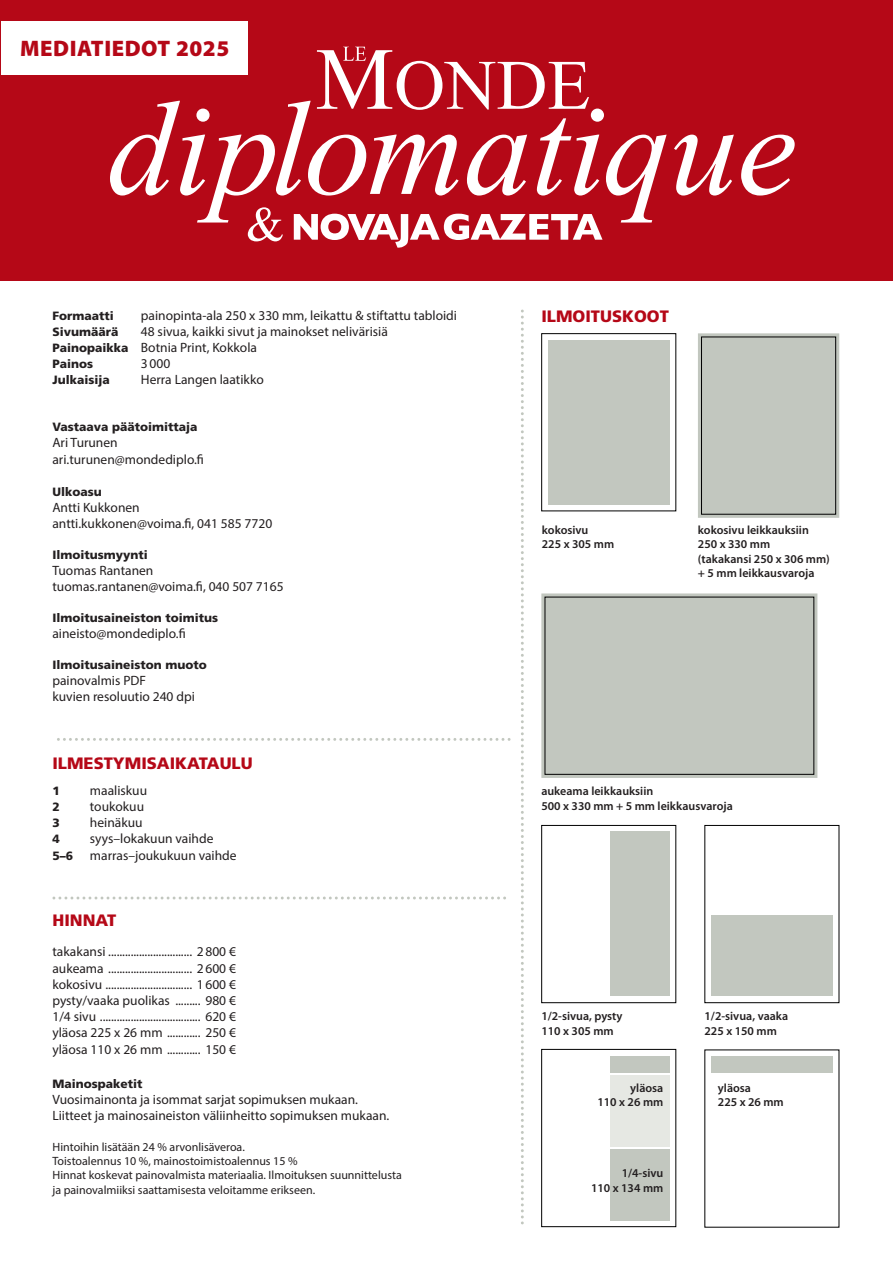
<style>
.page{position:relative;width:893px;height:1263px;background:#fff}
.page>*{position:absolute;margin:0;border:0;box-sizing:border-box;transform-origin:0 0}
.t1{font:900 22.5px "Myriad Pro";letter-spacing:.025em;color:#b50817}
.t2{font:900 16.5px "Frutiger";color:#b50817}
.t3{font:13.5px/16.2px "Myriad Pro";color:#231f20}
.t4{font:600 12px/14.4px "Myriad Pro";color:#231f20}
.t5{font:12px/14.4px "Myriad Pro";color:#231f20}
.t6{font:900 12px "Frutiger";color:#231f20}
.s1{font-family:"Frutiger";font-weight:900;font-size:12px}
</style>
<div class="page">
<svg style="left:521px;top:311px;width:3px;height:913px"></svg>
<svg style="left:698px;top:333px;width:142px;height:185px;background:#b6bab3"></svg>
<svg style="left:541px;top:593px;width:277px;height:185px;background:#c4c8c1"></svg>
<div style="left:548px;top:340px;width:121px;height:164px;background:#c2c7bf"></div>
<div style="left:541px;top:333px;width:135px;height:178px;border:1px solid #000"></div>
<svg style="left:541px;top:825px;width:298px;height:178px"></svg>
<div style="left:711px;top:915px;width:121px;height:81px;background:#c2c7bf"></div>
<div style="left:541px;top:1049px;width:135px;height:178px;border:1px solid #000"></div>
<div style="left:610px;top:1056px;width:59px;height:16px;background:#c2c7bf"></div>
<div style="left:610px;top:1149px;width:59px;height:71px;background:#c2c7bf"></div>
<div style="left:610px;top:1075px;width:59px;height:71px;background:#e6e8e3"></div>
<div style="left:711px;top:1056px;width:121px;height:16px;background:#c2c7bf"></div>
<div style="left:701px;top:337px;width:135px;height:177px;background:#c2c7bf"></div>
<div style="left:701px;top:337px;width:135px;height:177px;border:1px solid #000"></div>
<div style="left:544px;top:596px;width:270px;height:179px;background:#c2c7bf"></div>
<svg style="left:57px;top:738px;width:454px;height:3px"></svg>
<svg style="left:54px;top:896px;width:452px;height:3px"></svg>
<div style="left:1px;top:0;width:892px;height:281px;background:#b50817"></div>
<div style="left:1px;top:21px;width:246px;height:53px;background:#fff"></div>
<svg style="left:674px;top:135px;width:60px;height:61px"></svg>
<svg style="left:741px;top:135px;width:54px;height:61px"></svg>
<svg style="left:110px;top:47px;width:557px;height:201px"></svg>
<h1 class="t1" style="left:20px;top:34px;width:211px">MEDIATIEDOT 2025</h1>
<p class="t6" style="left:52px;top:308px;width:63px">Formaatti</p>
<p class="t3" style="left:141px;top:307px;width:318px">painopinta-ala 250 x 330 mm, leikattu &amp; stiftattu tabloidi</p>
<p class="t6" style="left:52px;top:324px;width:67px">Sivumäärä</p>
<p class="t3" style="left:52px;top:323px;width:337px;text-indent:89px">48 sivua, kaikki sivut ja mainokset nelivärisiä<br><span class="s1">Painopaikka</span> Botnia Print, Kokkola</p>
<p class="t6" style="left:52px;top:357px;width:42px">Painos</p>
<p class="t3" style="left:141px;top:355px;width:31px">3000</p>
<p class="t6" style="left:52px;top:373px;width:59px">Julkaisija</p>
<p class="t3" style="left:141px;top:372px;width:124px">Herra Langen laatikko</p>
<p class="t6" style="left:52px;top:420px;width:147px">Vastaava päätoimittaja</p>
<p class="t3" style="left:52px;top:435px;width:153px">Ari Turunen ari.turunen@mondediplo.fi</p>
<p class="t6" style="left:52px;top:485px;width:51px">Ulkoasu</p>
<p class="t3" style="left:52px;top:499px;width:221px">Antti Kukkonen antti.kukkonen@voima.fi, 041 585 7720</p>
<p class="t6" style="left:52px;top:548px;width:97px">Ilmoitusmyynti</p>
<p class="t3" style="left:52px;top:562px;width:233px">Tuomas Rantanen tuomas.rantanen@voima.fi, 040 507 7165</p>
<p class="t6" style="left:52px;top:611px;width:167px">Ilmoitusaineiston toimitus</p>
<p class="t3" style="left:52px;top:625px;width:135px">aineisto@mondediplo.fi</p>
<p class="t6" style="left:52px;top:657px;width:156px">Ilmoitusaineiston muoto</p>
<p class="t3" style="left:52px;top:672px;width:144px">painovalmis PDF<br>kuvien resoluutio 240 dpi</p>
<p class="t2" style="left:52px;top:753px;width:202px">ILMESTYMISAIKATAULU</p>
<p class="t6" style="left:52px;top:783px;width:9px">1</p>
<p class="t3" style="left:90px;top:782px;width:59px">maaliskuu</p>
<p class="t6" style="left:52px;top:799px;width:9px">2</p>
<p class="t3" style="left:90px;top:798px;width:56px">toukokuu</p>
<p class="t6" style="left:52px;top:816px;width:9px">3</p>
<p class="t3" style="left:90px;top:814px;width:54px">heinäkuu</p>
<p class="t6" style="left:52px;top:832px;width:9px">4</p>
<p class="t3" style="left:52px;top:830px;width:186px;text-indent:38px">syys–lokakuun vaihde<br><span class="s1">5–6</span> marras–joukukuun vaihde</p>
<p class="t2" style="left:52px;top:910px;width:65px">HINNAT</p>
<p class="t3" style="left:52px;top:943px;width:185px;text-align:justify">takakansi .............................. 2800 € aukeama .............................. 2600 € kokosivu ............................... 1600 € pysty/vaaka puolikas ......... 980 € 1/4 sivu .................................... 620 € yläosa 225 x 26 mm ............ 250 € yläosa 110 x 26 mm ............ 150 €</p>
<p class="t6" style="left:52px;top:1076px;width:92px">Mainospaketit</p>
<p class="t3" style="left:52px;top:1091px;width:338px">Vuosimainonta ja isommat sarjat sopimuksen mukaan.<br>Liitteet ja mainosaineiston väliinheitto sopimuksen mukaan.</p>
<p class="t5" style="left:52px;top:1139px;width:351px">Hintoihin lisätään 24 % arvonlisäveroa.<br>Toistoalennus 10 %, mainostoimistoalennus 15 %<br>Hinnat koskevat painovalmista materiaalia. Ilmoituksen suunnittelusta ja painovalmiiksi saattamisesta veloitamme erikseen.</p>
<p class="t2" style="left:541px;top:306px;width:129px">ILMOITUSKOOT</p>
<p class="t4" style="left:542px;top:522px;width:74px">kokosivu<br>225 x 305 mm</p>
<p class="t4" style="left:698px;top:522px;width:133px">kokosivu leikkauksiin<br>250 x 330 mm<br>(takakansi 250 x 306 mm) + 5 mm leikkausvaroja</p>
<p class="t4" style="left:541px;top:784px;width:193px">aukeama leikkauksiin<br>500 x 330 mm + 5 mm leikkausvaroja</p>
<p class="t4" style="left:541px;top:1009px;width:83px">1/2-sivua, pysty<br>110 x 305 mm</p>
<p class="t4" style="left:704px;top:1009px;width:85px">1/2-sivua, vaaka<br>225 x 150 mm</p>
<p class="t4" style="left:597px;top:1080px;width:67px;text-align:right">yläosa<br>110 x 26 mm</p>
<p class="t4" style="left:591px;top:1166px;width:74px;text-align:right">1/4-sivu<br>110 x 134 mm</p>
<p class="t4" style="left:718px;top:1080px;width:67px">yläosa<br>225 x 26 mm</p>
</div>
